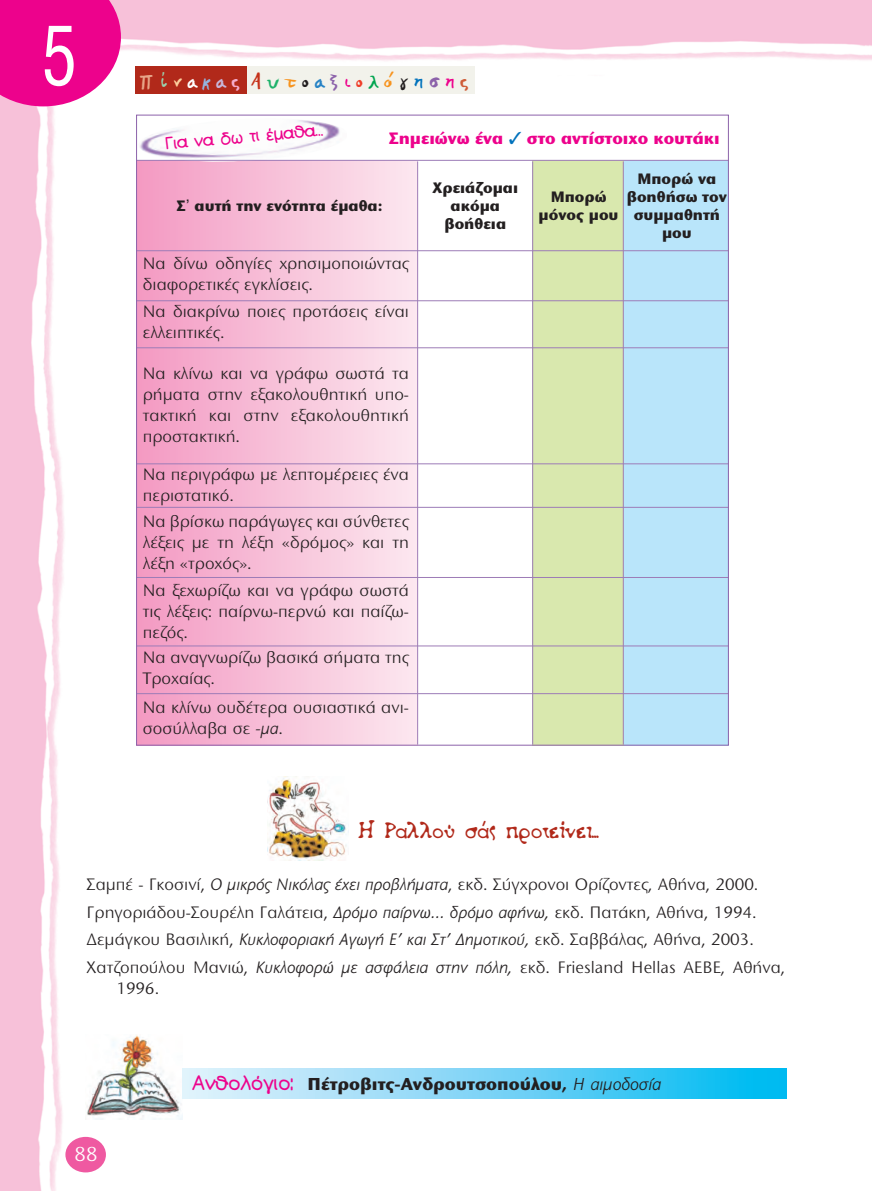
<style>
.page{position:relative;width:872px;height:1191px;background:#fff}
.page>*{position:absolute;margin:0;border:0;box-sizing:border-box;transform-origin:0 0}
.t1{font:82.2px "UB Helvetica Cond";color:#fff;scale:.9 1}
.t2{font:25.5px "CF Stamp Bold";color:#b1291a}
.t3{font:25.5px "PF Kids Age Eight";letter-spacing:.165em;color:#f7931d}
.t4{font:21px "Stone Sans ITC Hel";color:#fff}
.t5{font:700 18px "Stone Sans ITC Hel";color:#231f20}
.t6{font:17.25px/21px "Stone Sans ITC Hel";color:#231f20}
.t7{font:700 17.25px "Stone Sans ITC Hel";color:#ed028c}
.t8{font:16.5px "CF Baby";color:#ed028c}
.t9{font:700 15.75px/18px "Stone Sans ITC Hel";color:#231f20;text-align:center}
.s1{color:#e7a588}
.s2{color:#9ad2ae}
.s3{color:#fdd09e}
.s4{color:#fff}
.s5{color:#95b5de}
.s6{color:#c7b6d8}
.s7{color:#f5adce}
.s8{color:#c5321a}
.s9{color:#1eb26a}
.s10{color:#231f20}
.s11{color:#2783c5}
.s12{color:#8c62aa}
.s13{color:#ed028c}
.s14{color:#ef3e29}
.s15{color:#00a54f}
.s16{color:#0072bc}
.s17{color:#cf5c37}
.s18{font-family:"UB Helvetica";font-weight:400}
.s19{font-style:italic}
.s20{font-family:"CF Baby";font-weight:400;font-size:19.5px;color:#ed028c}
.s21{font-weight:400;font-style:italic}
</style>
<div class="page">
<img style="left:0;top:0;width:872px;height:1191px">
<div style="left:135px;top:110px;width:625px;height:597px;background:#fff"></div>
<div style="left:136px;top:160px;width:281px;height:585px;background:linear-gradient(to right,#f399c2,#fbe8ef)"></div>
<div style="left:418px;top:160px;width:114px;height:585px;background:#fff"></div>
<div style="left:532px;top:160px;width:92px;height:585px;background:#d9e8ae"></div>
<hr style="left:532px;top:161px;width:1px;height:583px;background:#9d7cb7">
<img style="left:138px;top:120px;width:209px;height:44px">
<div style="left:624px;top:160px;width:105px;height:585px;background:#b9e5fa"></div>
<hr style="left:136px;top:250px;width:592px;height:1px;background:#9d7cb7">
<hr style="left:136px;top:300px;width:592px;height:1px;background:#9d7cb7">
<hr style="left:136px;top:347px;width:592px;height:1px;background:#9d7cb7">
<hr style="left:136px;top:463px;width:592px;height:1px;background:#9d7cb7">
<hr style="left:136px;top:507px;width:592px;height:1px;background:#9d7cb7">
<hr style="left:623px;top:161px;width:1px;height:583px;background:#9d7cb7">
<hr style="left:136px;top:160px;width:592px;height:1px;background:#9d7cb7">
<hr style="left:417px;top:161px;width:1px;height:583px;background:#9d7cb7">
<img style="left:267px;top:776px;width:81px;height:85px">
<div style="left:356px;top:814px;width:273px;height:39px;background:#fff"></div>
<hr style="left:136px;top:646px;width:592px;height:1px;background:#9d7cb7">
<hr style="left:136px;top:693px;width:592px;height:1px;background:#9d7cb7">
<hr style="left:136px;top:577px;width:592px;height:1px;background:#9d7cb7">
<img style="left:85px;top:1034px;width:98px;height:85px">
<div style="left:65px;top:1137px;width:41px;height:35px;background:#ef59a1;border-radius:50%"></div>
<div style="left:183px;top:1068px;width:604px;height:30px;background:linear-gradient(to right,#edf1fc,#00b8f1)"></div>
<div style="left:135px;top:66px;width:112px;height:28px;background:#b1291a"></div>
<div style="left:247px;top:66px;width:227px;height:28px;background:#f2f2eb"></div>
<svg style="left:0;top:0;width:121px;height:1074px"></svg>
<h1 class="t1" style="left:42px;top:9px;width:41px">5</h1>
<h2 class="t3" style="left:139px;top:68px;width:333px"><span class="s1">Π</span><span class="s2">ί</span><span class="s3">ν</span><span class="s4">α</span><span class="s5">κ</span><span class="s6">α</span><span class="s7">ς</span> <span class="s8">Α</span><span class="s9">υ</span>τ<span class="s10">ο</span><span class="s11">α</span><span class="s12">ξ</span><span class="s13">ι</span><span class="s14">ο</span><span class="s15">λ</span>ό<span class="s10">γ</span><span class="s16">η</span><span class="s12">σ</span><span class="s13">η</span><span class="s17">ς</span></h2>
<p class="t8" style="left:165px;top:137px;width:160px;rotate:-5deg">Για να δω τι έμαθα...</p>
<p class="t7" style="left:389px;top:132px;width:332px">Σημειώνω ένα <span class="s16">✓</span> στο αντίστοιχο κουτάκι</p>
<p class="t9" style="left:177px;top:199px;width:207px">Σ<span class="s18">’</span> αυτή την ενότητα έμαθα:</p>
<p class="t6" style="left:143px;top:255px;width:268px">Να δίνω οδηγίες χρησιμοποιώντας διαφορετικές εγκλίσεις.</p>
<p class="t6" style="left:143px;top:303px;width:268px">Να διακρίνω ποιες προτάσεις είναι ελλειπτικές.</p>
<p class="t6" style="left:143px;top:365px;width:268px;text-align:justify">Να κλίνω και να γράφω σωστά τα ρήματα στην εξακολουθητική υπο&shy;τακτική και στην εξακολουθητική προστακτική.</p>
<p class="t6" style="left:143px;top:466px;width:268px">Να περιγράφω με λεπτομέρειες ένα περιστατικό.</p>
<p class="t6" style="left:143px;top:513px;width:268px;text-align:justify">Να βρίσκω παράγωγες και σύνθετες λέξεις με τη λέξη «δρόμος» και τη λέξη «τροχός».</p>
<p class="t6" style="left:143px;top:582px;width:268px;text-align:justify">Να ξεχωρίζω και να γράφω σωστά τις λέξεις: παίρνω-περνώ και παίζω&shy;πεζός.</p>
<p class="t6" style="left:143px;top:648px;width:268px">Να αναγνωρίζω βασικά σήματα της<br>Τροχαίας.</p>
<p class="t6" style="left:143px;top:698px;width:268px">Να κλίνω ουδέτερα ουσιαστικά ανι&shy;σοσύλλαβα σε <span class="s19">-μα</span>.</p>
<p class="t9" style="left:433px;top:181px;width:87px">Χρειάζομαι ακόμα βοήθεια</p>
<p class="t9" style="left:539px;top:190px;width:81px">Μπορώ μόνος μου</p>
<p class="t9" style="left:627px;top:172px;width:102px">Μπορώ να βοηθήσω τον συμμαθητή μου</p>
<h2 class="t2" style="left:359px;top:817px;width:242px">Η Ραλλού σάς προτείνει...</h2>
<p class="t6" style="left:87px;top:873px;width:700px;line-height:27.5px">Σαμπέ - Γκοσινί, <span class="s19">Ο μικρός Νικόλας έχει προβλήματα</span>, εκδ. Σύγχρονοι Ορίζοντες, Αθήνα, 2000.<br>Γρηγοριάδου-Σουρέλη Γαλάτεια, <span class="s19">Δρόμο παίρνω… δρόμο αφήνω,</span> εκδ. Πατάκη, Αθήνα, 1994.<br>Δεμάγκου Βασιλική, <span class="s19">Κυκλοφοριακή Αγωγή Ε’ και Στ’ Δημοτικού,</span> εκδ. Σαββάλας, Αθήνα, 2003.<br>Χατζοπούλου Μανιώ, <span class="s19">Κυκλοφορώ με ασφάλεια στην πόλη,</span> εκδ. Friesland Hellas ΑΕΒΕ, Αθήνα,</p>
<p class="t6" style="left:116px;top:979px;width:44px">1996.</p>
<p class="t5" style="left:192px;top:1077px;width:470px"><span class="s20">Ανθολόγιο:</span> Πέτροβιτς-Aνδρουτσοπούλου, <span class="s21">H αιμοδοσία</span></p>
<p class="t4" style="left:74px;top:1147px;width:25px">88</p>
</div>
